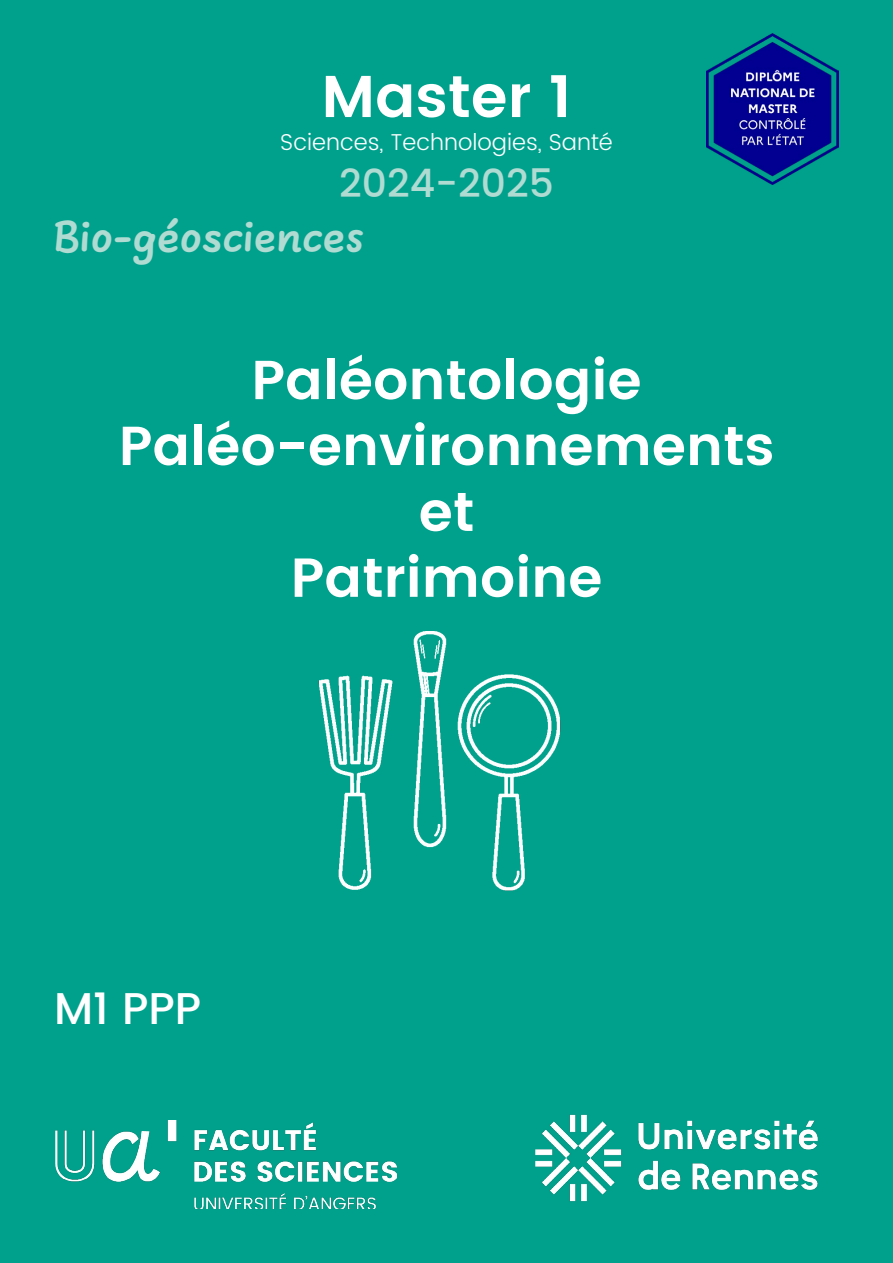
<style>
.page{position:relative;width:893px;height:1263px;background:#00a18c}
.page>*{position:absolute;margin:0;border:0;box-sizing:border-box;transform-origin:0 0}
.t1{font:600 58.95px "UA Poppins Texte";color:#fff}
.t2{font:600 54.9px/65.8px "UA Poppins Texte";color:#fff;text-align:center}
.t3{font:700 48.15px "Uberhand Text Pro";color:#b0dbd2}
.t4{font:500 44.4px "UA Poppins Texte";color:#fff}
.t5{font:500 39.3px "UA Poppins Texte";color:#b0dbd2}
.t6{font:300 22.95px "UA Poppins Texte";color:#fff}
</style>
<div class="page">
<img style="left:55px;top:1120px;width:342px;height:89px">
<img style="left:318px;top:631px;width:243px;height:260px">
<img style="left:535px;top:1114px;width:283px;height:88px">
<img style="left:707px;top:33px;width:132px;height:152px">
<p class="t1" style="left:321px;top:52px;width:252px">Master 1</p>
<p class="t6" style="left:280px;top:125px;width:334px">Sciences, Technologies, Santé</p>
<p class="t5" style="left:339px;top:154px;width:216px">2024-2025</p>
<p class="t3" style="left:54px;top:201px;width:313px">Bio-géosciences</p>
<p class="t2" style="left:119px;top:344px;width:657px">Paléontologie<br>Paléo-environnements et<br>Patrimoine</p>
<p class="t4" style="left:54px;top:976px;width:149px">M1 PPP</p>
</div>
